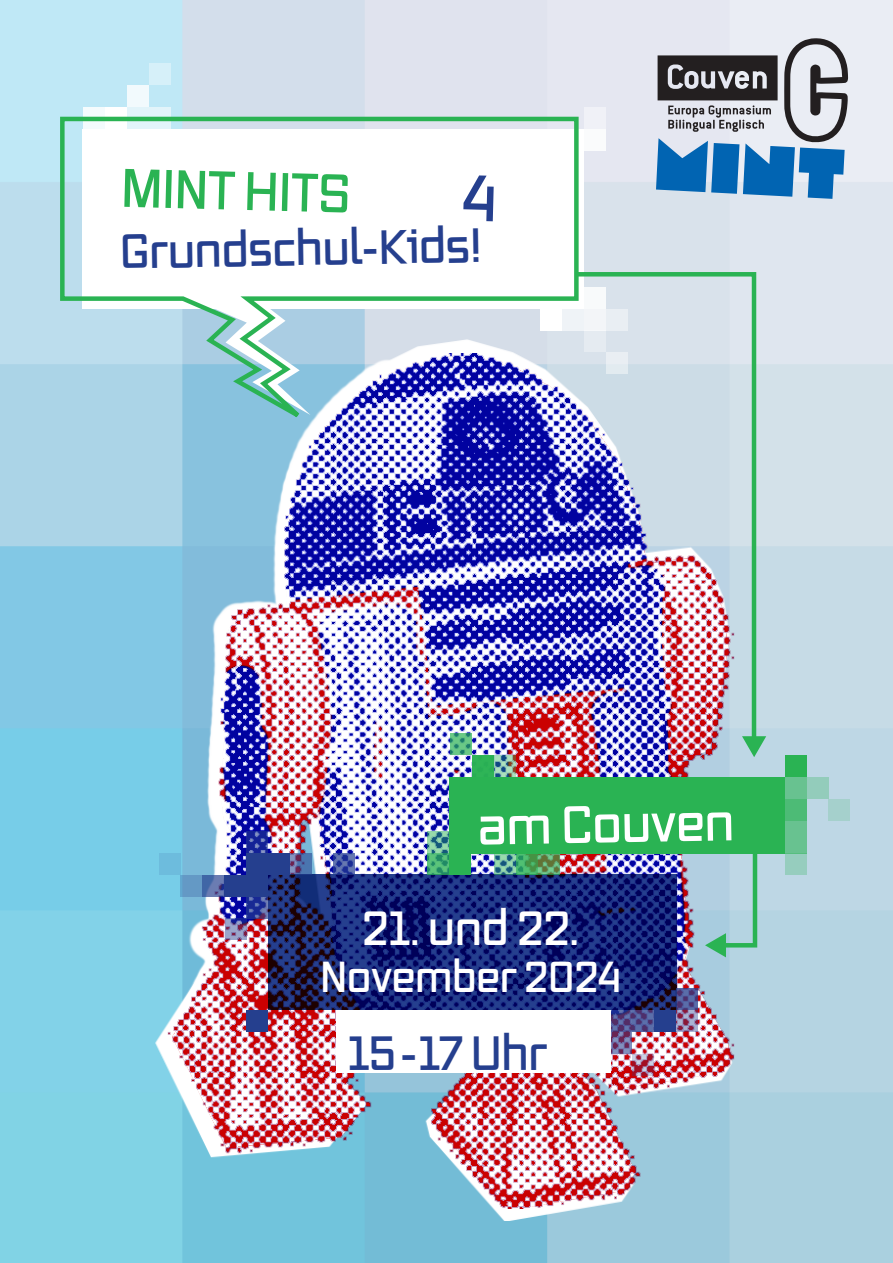
<style>
.page{position:relative;width:893px;height:1263px;background:#fff}
.page>*{position:absolute;margin:0;border:0;box-sizing:border-box;transform-origin:0 0}
.t1{font:600 52.5px "Vox";color:#2ab353}
.t2{font:600 51px "Vox";color:#fff}
.t3{font:600 46.5px "Vox";letter-spacing:-.015em;color:#253f8e}
.t4{font:600 46.5px "Vox";color:#fff}
.t5{font:600 42px "Vox";color:#fff}
</style>
<div class="page">
<img style="left:1px;top:0;width:892px;height:1263px">
<img style="left:132px;top:438px;width:625px;height:782px">
<img style="left:150px;top:438px;width:603px;height:771px">
<svg style="left:656px;top:38px;width:192px;height:161px;background:#819ab1"></svg>
<div style="left:689px;top:75px;width:5px;height:10px;background:#231f20;border-radius:3px"></div>
<div style="left:449px;top:777px;width:336px;height:76px;background:#2ab353"></div>
<svg style="left:268px;top:875px;width:408px;height:135px;background:#162372"></svg>
<svg style="left:573px;top:270px;width:185px;height:481px;background:#b1b2cf"></svg>
<svg style="left:742px;top:736px;width:24px;height:21px"></svg>
<svg style="left:705px;top:853px;width:54px;height:104px;background:#9fcdcc"></svg>
<div style="left:785px;top:755px;width:22px;height:22px;background:#2ab353"></div>
<div style="left:584px;top:309px;width:22px;height:21px;background:#f3f5f8"></div>
<div style="left:606px;top:309px;width:22px;height:21px;background:#e9eef3"></div>
<div style="left:584px;top:107px;width:22px;height:22px;background:#f0f1f7"></div>
<div style="left:584px;top:129px;width:22px;height:22px;background:#fff"></div>
<div style="left:83px;top:107px;width:22px;height:22px;background:#f4fbfd"></div>
<div style="left:105px;top:107px;width:22px;height:22px;background:#fff"></div>
<div style="left:127px;top:107px;width:22px;height:22px;background:#e2f4fa"></div>
<div style="left:127px;top:85px;width:22px;height:22px;background:#f2fafd"></div>
<div style="left:149px;top:63px;width:21px;height:22px;background:#d6f0f9"></div>
<div style="left:149px;top:107px;width:21px;height:22px;background:#e2f4fa"></div>
<div style="left:606px;top:352px;width:22px;height:22px;background:#e9eef3"></div>
<div style="left:584px;top:287px;width:22px;height:22px;background:#f8fafb"></div>
<div style="left:584px;top:330px;width:22px;height:22px;background:#e5ebf1"></div>
<div style="left:562px;top:309px;width:22px;height:21px;background:#eff3f7"></div>
<div style="left:807px;top:777px;width:21px;height:22px;background:#93ccbb"></div>
<div style="left:828px;top:799px;width:22px;height:22px;background:#a5d0cc"></div>
<div style="left:785px;top:777px;width:22px;height:22px;background:#68c290"></div>
<div style="left:785px;top:799px;width:22px;height:22px;background:#4dbb76"></div>
<div style="left:785px;top:821px;width:22px;height:32px;background:#68c290"></div>
<div style="left:785px;top:853px;width:22px;height:22px;background:#96cdbe"></div>
<svg style="left:427px;top:853px;width:22px;height:22px"></svg>
<div style="left:449px;top:853px;width:22px;height:22px;background:#2ab353"></div>
<svg style="left:494px;top:853px;width:22px;height:22px"></svg>
<svg style="left:516px;top:853px;width:22px;height:22px"></svg>
<svg style="left:538px;top:853px;width:22px;height:22px"></svg>
<svg style="left:427px;top:831px;width:22px;height:22px"></svg>
<div style="left:268px;top:853px;width:22px;height:22px;background:#253f8e"></div>
<svg style="left:290px;top:853px;width:22px;height:22px"></svg>
<svg style="left:333px;top:853px;width:22px;height:22px"></svg>
<div style="left:246px;top:853px;width:22px;height:22px;background:#253f8e"></div>
<div style="left:246px;top:875px;width:22px;height:22px;background:#253f8e"></div>
<svg style="left:246px;top:897px;width:22px;height:21px"></svg>
<svg style="left:225px;top:918px;width:22px;height:22px"></svg>
<div style="left:159px;top:853px;width:22px;height:22px;background:#6dbcdd"></div>
<div style="left:224px;top:875px;width:22px;height:22px;background:#253f8e"></div>
<svg style="left:202px;top:875px;width:22px;height:22px"></svg>
<div style="left:180px;top:875px;width:22px;height:22px;background:#6499c5"></div>
<div style="left:246px;top:1010px;width:22px;height:22px;background:#253f8e"></div>
<div style="left:654px;top:1010px;width:22px;height:22px;background:#253f8e"></div>
<svg style="left:632px;top:1010px;width:22px;height:22px"></svg>
<svg style="left:611px;top:1010px;width:21px;height:22px"></svg>
<svg style="left:611px;top:1032px;width:21px;height:22px"></svg>
<svg style="left:676px;top:1010px;width:22px;height:22px"></svg>
<svg style="left:676px;top:988px;width:22px;height:22px"></svg>
<svg style="left:632px;top:1054px;width:22px;height:22px"></svg>
<svg style="left:246px;top:831px;width:22px;height:22px"></svg>
<div style="left:472px;top:755px;width:22px;height:22px;background:#2ab353"></div>
<svg style="left:450px;top:733px;width:22px;height:22px"></svg>
<svg style="left:494px;top:755px;width:22px;height:22px"></svg>
<svg style="left:58px;top:114px;width:523px;height:324px"></svg>
<div style="left:337px;top:1010px;width:274px;height:63px;background:#fff"></div>
<svg style="left:463px;top:175px;width:31px;height:46px"></svg>
<p class="t1" style="left:123px;top:151px;width:231px;rotate:2deg">MINT HITS</p>
<p class="t3" style="left:120px;top:220px;width:363px;rotate:-1deg">Grundschul-Kids!</p>
<p class="t2" style="left:477px;top:792px;width:258px;rotate:-1deg">am Couven</p>
<p class="t4" style="left:363px;top:897px;width:218px">21. und 22.</p>
<p class="t5" style="left:321px;top:948px;width:302px">November 2024</p>
<p class="t3" style="left:348px;top:1022px;width:201px">15 - 17 Uhr</p>
</div>
